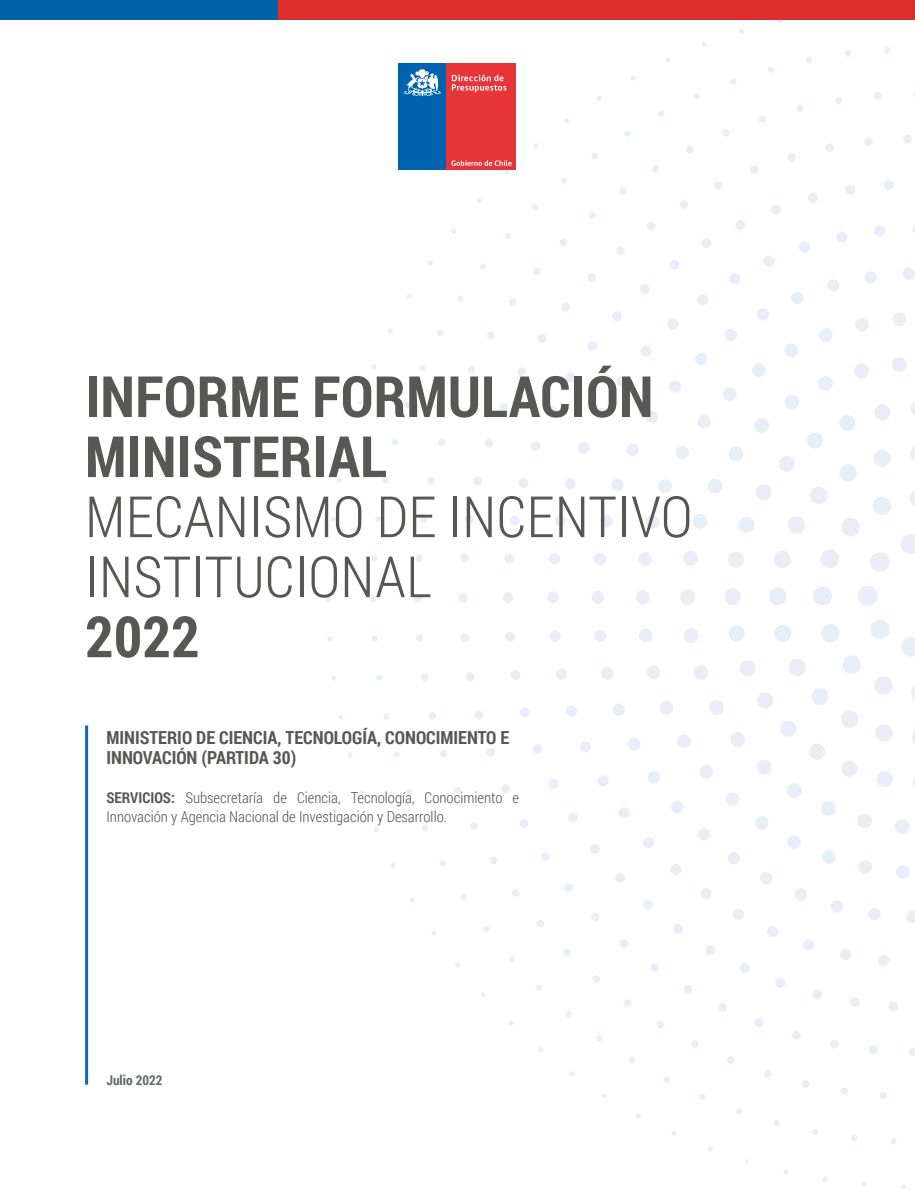
<style>
.page{position:relative;width:915px;height:1191px;background:#fff}
.page>*{position:absolute;margin:0;border:0;box-sizing:border-box;transform-origin:0 0}
.t1{font:700 57px/60px "Roboto Condensed";letter-spacing:.005em;color:#575756}
.t2{font:300 57px/60px "Roboto Condensed";letter-spacing:.005em;color:#575756}
.t3{font:700 18px/19.5px "Roboto Condensed";color:#575756}
.t4{font:300 15px/19.5px "Roboto Condensed";color:#575756}
.t5{font:700 13.5px "Roboto Condensed";color:#65686c}
.s1{font-weight:700}
</style>
<div class="page">
<svg style="left:458px;top:135px;width:456px;height:921px"></svg>
<svg style="left:502px;top:179px;width:412px;height:833px"></svg>
<svg style="left:547px;top:223px;width:367px;height:744px"></svg>
<svg style="left:591px;top:268px;width:323px;height:655px"></svg>
<svg style="left:635px;top:312px;width:279px;height:566px"></svg>
<svg style="left:680px;top:356px;width:234px;height:478px"></svg>
<svg style="left:724px;top:400px;width:190px;height:390px"></svg>
<svg style="left:768px;top:445px;width:146px;height:301px"></svg>
<svg style="left:813px;top:489px;width:101px;height:213px"></svg>
<div style="left:0;top:0;width:278px;height:19px;background:#0061a6"></div>
<div style="left:278px;top:0;width:636px;height:19px;background:#de2e2e"></div>
<div style="left:398px;top:64px;width:48px;height:106px;background:#0063af"></div>
<div style="left:446px;top:64px;width:69px;height:106px;background:#e73439"></div>
<svg style="left:403px;top:69px;width:38px;height:27px"></svg>
<svg style="left:451px;top:74px;width:55px;height:18px"></svg>
<svg style="left:451px;top:160px;width:60px;height:6px"></svg>
<hr style="left:85px;top:725px;width:3px;height:359px;background:#0f69b5">
<h1 class="t1" style="left:85px;top:364px;width:569px">INFORME FORMULACIÓN<br>MINISTERIAL</h1>
<h1 class="t2" style="left:85px;top:485px;width:608px">MECANISMO DE INCENTIVO<br>INSTITUCIONAL</h1>
<h1 class="t1" style="left:85px;top:604px;width:116px">2022</h1>
<p class="t3" style="left:106px;top:727px;width:404px">MINISTERIO DE CIENCIA, TECNOLOGÍA, CONOCIMIENTO E<br>INNOVACIÓN (PARTIDA 30)</p>
<p class="t4" style="left:106px;top:787px;width:414px"><span class="s1">SERVICIOS:</span> Subsecretaría de Ciencia, Tecnología, Conocimiento e<br>Innovación y Agencia Nacional de Investigación y Desarrollo.</p>
<p class="t5" style="left:106px;top:1070px;width:58px">Julio 2022</p>
</div>
